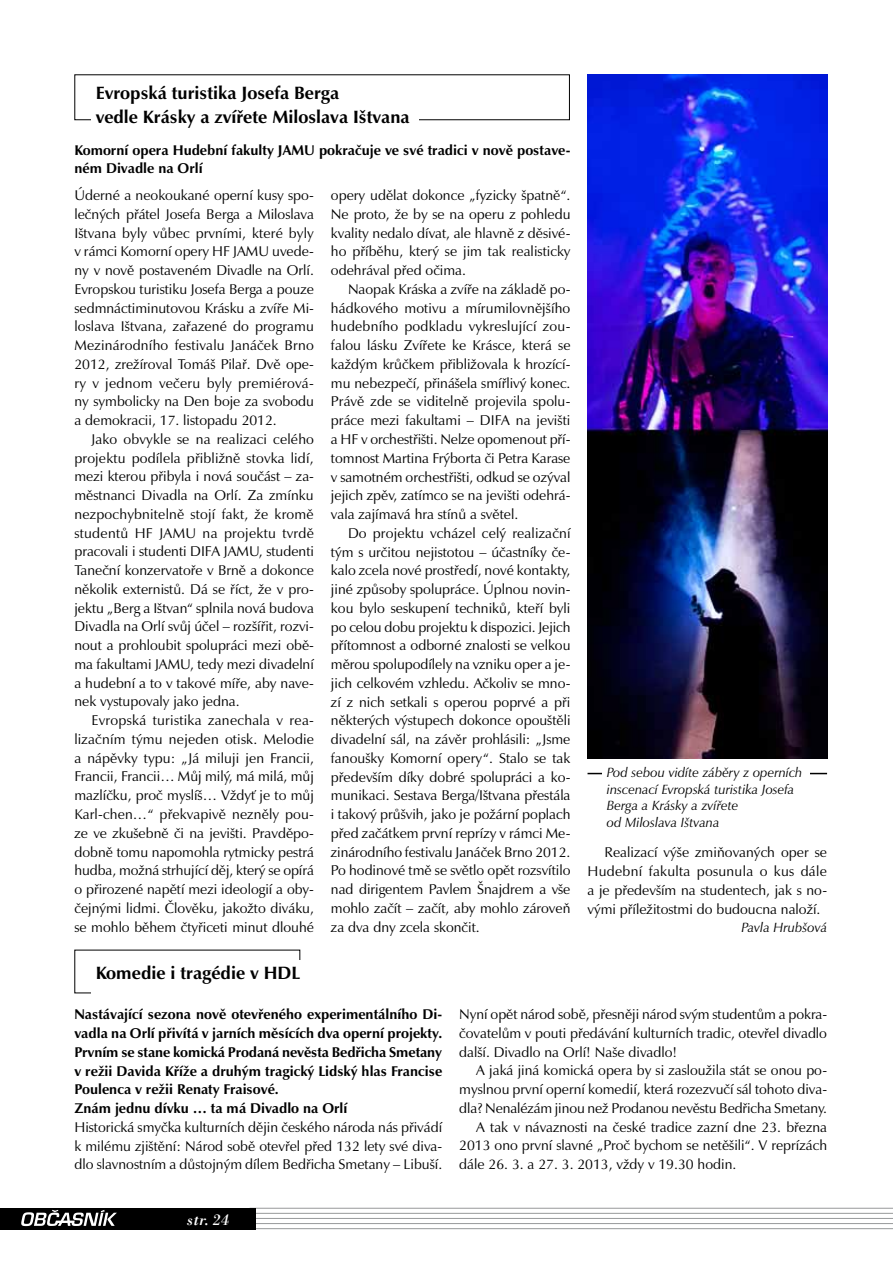
<style>
.page{position:relative;width:893px;height:1263px;background:#fff}
.page>*{position:absolute;margin:0;border:0;box-sizing:border-box;transform-origin:0 0}
.t1{font:700 18px/24px "Zapf Humanist 601 AT";color:#000}
.t2{font:italic 16.5px "Bodoni AT";color:#fff}
.t3{font:14.25px/18.8px "Zapf Humanist 601 AT";color:#000;text-align:justify}
.t4{font:700 14.25px/18.8px "Zapf Humanist 601 AT";color:#000}
.t5{font:italic 13.5px/16.5px "Zapf Humanist 601 AT";color:#000}
</style>
<div class="page">
<hr style="left:250px;top:1208px;width:643px;height:1px;background:#9c9e9f">
<hr style="left:250px;top:1213px;width:643px;height:1px;background:#9c9e9f">
<hr style="left:250px;top:1218px;width:643px;height:1px;background:#9c9e9f">
<hr style="left:250px;top:1223px;width:643px;height:1px;background:#9c9e9f">
<hr style="left:250px;top:1228px;width:643px;height:1px;background:#9c9e9f">
<div style="left:0;top:1208px;width:255px;height:21px;background:#000"></div>
<svg style="left:21px;top:1210px;width:96px;height:16px"></svg>
<hr style="left:587px;top:773px;width:240px;height:1px;background:#000">
<div style="left:603px;top:767px;width:207px;height:62px;background:#fff"></div>
<img style="left:587px;top:74px;width:240px;height:684px">
<p class="t1" style="left:96px;top:81px;width:315px">Evropská turistika Josefa Berga<br>vedle Krásky a zvířete Miloslava Ištvana</p>
<p class="t4" style="left:74px;top:140px;width:498px">Komorní opera Hudební fakulty JAMU pokračuje ve své tradici v nově postave&shy;ném Divadle na Orlí</p>
<p class="t3" style="left:74px;top:186px;width:241px">Úderné a neokoukané operní kusy spo&shy;lečných přátel Josefa Berga a Miloslava Ištvana byly vůbec prvními, které byly v rámci Komorní opery HF JAMU uvede&shy;ny v nově postaveném Divadle na Orlí.<br>Evropskou turistiku Josefa Berga a pouze sedmnáctiminutovou Krásku a zvíře Mi&shy;loslava Ištvana, zařazené do programu Mezinárodního festivalu Janáček Brno 2012, zrežíroval Tomáš Pilař. Dvě ope&shy;ry v jednom večeru byly premiérová&shy;ny symbolicky na Den boje za svobodu a demokracii, 17. listopadu 2012.</p>
<p class="t3" style="left:74px;top:430px;width:241px;text-indent:17px">Jako obvykle se na realizaci celého projektu podílela přibližně stovka lidí, mezi kterou přibyla i nová součást – za&shy;městnanci Divadla na Orlí. Za zmínku nezpochybnitelně stojí fakt, že kromě studentů HF JAMU na projektu tvrdě pracovali i studenti DIFA JAMU, studenti Taneční konzervatoře v Brně a dokonce několik externistů. Dá se říct, že v pro&shy;jektu „Berg a Ištvan“ splnila nová budova Divadla na Orlí svůj účel – rozšířit, rozvi&shy;nout a prohloubit spolupráci mezi obě&shy;ma fakultami JAMU, tedy mezi divadelní a hudební a to v takové míře, aby nave&shy;nek vystupovaly jako jedna.</p>
<p class="t3" style="left:74px;top:711px;width:241px;text-indent:17px">Evropská turistika zanechala v rea&shy;lizačním týmu nejeden otisk. Melodie a nápěvky typu: „Já miluji jen Francii, Francii, Francii… Můj milý, má milá, můj mazlíčku, proč myslíš… Vždyť je to můj Karl-chen…“ překvapivě nezněly pou&shy;ze ve zkušebně či na jevišti. Pravděpo&shy;dobně tomu napomohla rytmicky pestrá hudba, možná strhující děj, který se opírá o přirozené napětí mezi ideologií a oby&shy;čejnými lidmi. Člověku, jakožto diváku, se mohlo během čtyřiceti minut dlouhé</p>
<p class="t1" style="left:96px;top:960px;width:206px">Komedie i tragédie v HDL</p>
<p class="t3" style="left:331px;top:186px;width:241px">opery udělat dokonce „fyzicky špatně“.<br>Ne proto, že by se na operu z pohledu kvality nedalo dívat, ale hlavně z děsivé&shy;ho příběhu, který se jim tak realisticky odehrával před očima.</p>
<p class="t3" style="left:331px;top:280px;width:241px;text-indent:17px">Naopak Kráska a zvíře na základě po&shy;hádkového motivu a mírumilovnějšího hudebního podkladu vykreslující zou&shy;falou lásku Zvířete ke Krásce, která se každým krůčkem přibližovala k hrozící&shy;mu nebezpečí, přinášela smířlivý konec.<br>Právě zde se viditelně projevila spolu&shy;práce mezi fakultami – DIFA na jevišti a HF v orchestřišti. Nelze opomenout pří&shy;tomnost Martina Frýborta či Petra Karase v samotném orchestřišti, odkud se ozýval jejich zpěv, zatímco se na jevišti odehrá&shy;vala zajímavá hra stínů a světel.</p>
<p class="t3" style="left:331px;top:523px;width:241px;text-indent:17px">Do projektu vcházel celý realizační tým s určitou nejistotou – účastníky če&shy;kalo zcela nové prostředí, nové kontakty, jiné způsoby spolupráce. Úplnou novin&shy;kou bylo seskupení techniků, kteří byli po celou dobu projektu k dispozici. Jejich přítomnost a odborné znalosti se velkou měrou spolupodílely na vzniku oper a je&shy;jich celkovém vzhledu. Ačkoliv se mno&shy;zí z nich setkali s operou poprvé a při některých výstupech dokonce opouštěli divadelní sál, na závěr prohlásili: „Jsme fanoušky Komorní opery“. Stalo se tak především díky dobré spolupráci a ko&shy;munikaci. Sestava Berga/Ištvana přestála i takový průšvih, jako je požární poplach před začátkem první reprízy v rámci Me&shy;zinárodního festivalu Janáček Brno 2012.<br>Po hodinové tmě se světlo opět rozsvítilo nad dirigentem Pavlem Šnajdrem a vše mohlo začít – začít, aby mohlo zároveň za dva dny zcela skončit.</p>
<p class="t5" style="left:607px;top:764px;width:197px">Pod sebou vidíte záběry z operních inscenací Evropská turistika Josefa<br>Berga a Krásky a zvířete<br>od Miloslava Ištvana</p>
<p class="t3" style="left:587px;top:843px;width:241px;text-indent:17px">Realizací výše zmiňovaných oper se Hudební fakulta posunula o kus dále a je především na studentech, jak s no&shy;vými příležitostmi do budoucna naloží.</p>
<p class="t5" style="left:742px;top:919px;width:87px">Pavla Hrubšová</p>
<p class="t4" style="left:74px;top:1005px;width:369px">Nastávající sezona nově otevřeného experimentálního Di&shy;vadla na Orlí přivítá v jarních měsících dva operní projekty.<br>Prvním se stane komická Prodaná nevěsta Bedřicha Smetany v režii Davida Kříže a druhým tragický Lidský hlas Francise Poulenca v režii Renaty Fraisové.<br>Znám jednu dívku … ta má Divadlo na Orlí</p>
<p class="t3" style="left:74px;top:1117px;width:369px">Historická smyčka kulturních dějin českého národa nás přivádí k milému zjištění: Národ sobě otevřel před 132 lety své diva&shy;dlo slavnostním a důstojným dílem Bedřicha Smetany – Libuší.</p>
<p class="t2" style="left:187px;top:1209px;width:44px">str. 24</p>
<p class="t3" style="left:459px;top:1005px;width:369px">Nyní opět národ sobě, přesněji národ svým studentům a pokra&shy;čovatelům v pouti předávání kulturních tradic, otevřel divadlo další. Divadlo na Orlí! Naše divadlo!</p>
<p class="t3" style="left:476px;top:1061px;width:352px">A jaká jiná komická opera by si zasloužila stát se onou po-</p>
<p class="t3" style="left:459px;top:1080px;width:369px">myslnou první operní komedií, která rozezvučí sál tohoto diva-</p>
<p class="t3" style="left:459px;top:1099px;width:369px">dla? Nenalézám jinou než Prodanou nevěstu Bedřicha Smetany.</p>
<p class="t3" style="left:476px;top:1117px;width:352px">A tak v návaznosti na české tradice zazní dne 23. března</p>
<p class="t3" style="left:459px;top:1136px;width:369px">2013 ono první slavné „Proč bychom se netěšili“. V reprízách</p>
<p class="t3" style="left:459px;top:1155px;width:279px">dále 26. 3. a 27. 3. 2013, vždy v 19.30 hodin.</p>
</div>
